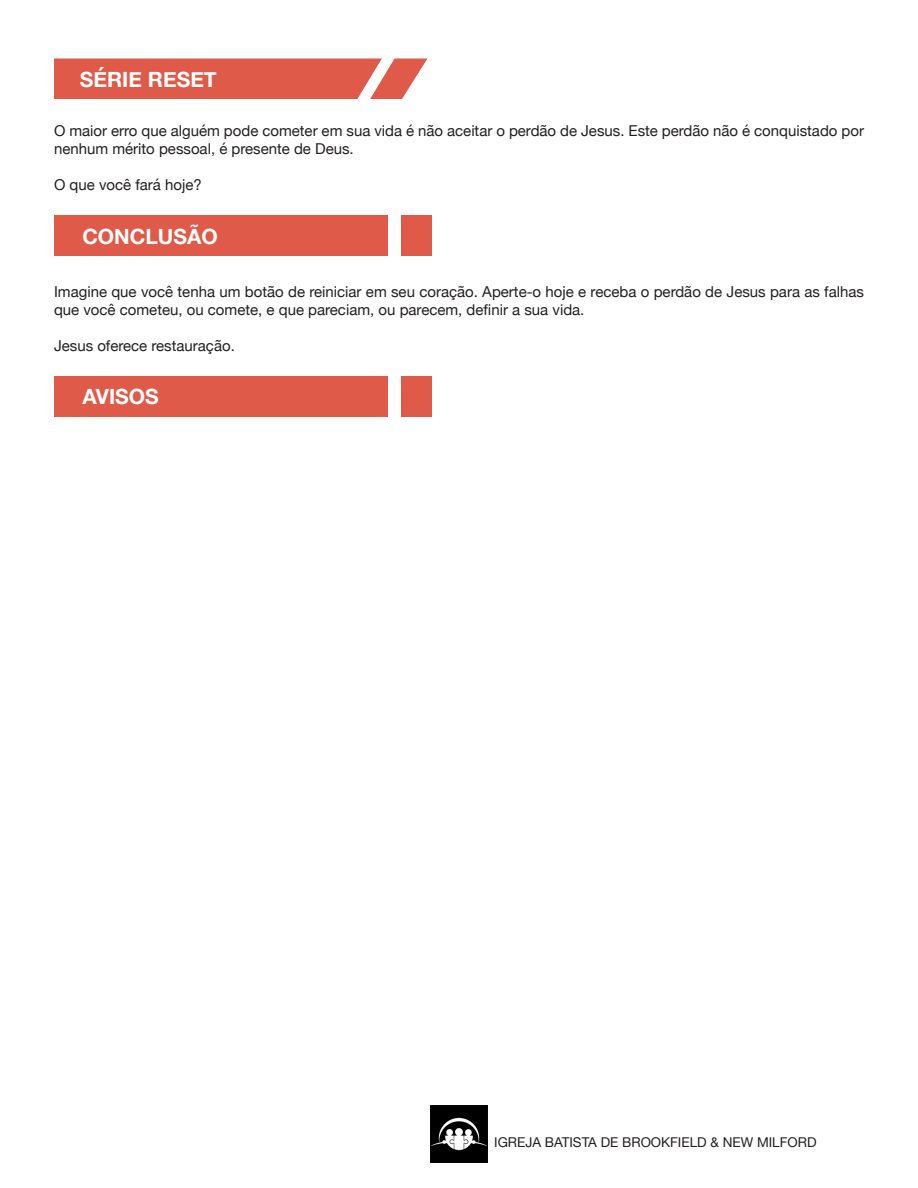
<style>
.page{position:relative;width:918px;height:1188px;background:#fff}
.page>*{position:absolute;margin:0;border:0;box-sizing:border-box;transform-origin:0 0}
.t1{font:700 21px "Helvetica Neue";color:#fff}
.t2{font:15px/18px "Helvetica Neue";color:#231f20}
.t3{font:13.5px "Helvetica Neue";color:#231f20}
</style>
<div class="page">
<img style="left:431px;top:1106px;width:56px;height:56px">
<div style="left:54px;top:216px;width:378px;height:40px;background:#df5a49"></div>
<div style="left:388px;top:211px;width:12px;height:50px;background:#fff"></div>
<div style="left:54px;top:376px;width:378px;height:41px;background:#df5a49"></div>
<div style="left:388px;top:372px;width:12px;height:49px;background:#fff"></div>
<svg style="left:54px;top:58px;width:374px;height:41px;background:#e16757"></svg>
<p class="t1" style="left:80px;top:63px;width:138px">SÉRIE RESET</p>
<p class="t2" style="left:54px;top:122px;width:812px">O maior erro que alguém pode cometer em sua vida é não aceitar o perdão de Jesus. Este perdão não é conquistado por nenhum mérito pessoal, é presente de Deus.</p>
<p class="t2" style="left:54px;top:176px;width:149px">O que você fará hoje?</p>
<p class="t1" style="left:82px;top:220px;width:137px">CONCLUSÃO</p>
<p class="t2" style="left:54px;top:283px;width:812px">Imagine que você tenha um botão de reiniciar em seu coração. Aperte-o hoje e receba o perdão de Jesus para as falhas que você cometeu, ou comete, e que pareciam, ou parecem, definir a sua vida.</p>
<p class="t2" style="left:54px;top:337px;width:182px">Jesus oferece restauração.</p>
<p class="t1" style="left:82px;top:380px;width:78px">AVISOS</p>
<p class="t3" style="left:494px;top:1132px;width:324px">IGREJA BATISTA DE BROOKFIELD &amp; NEW MILFORD</p>
</div>
